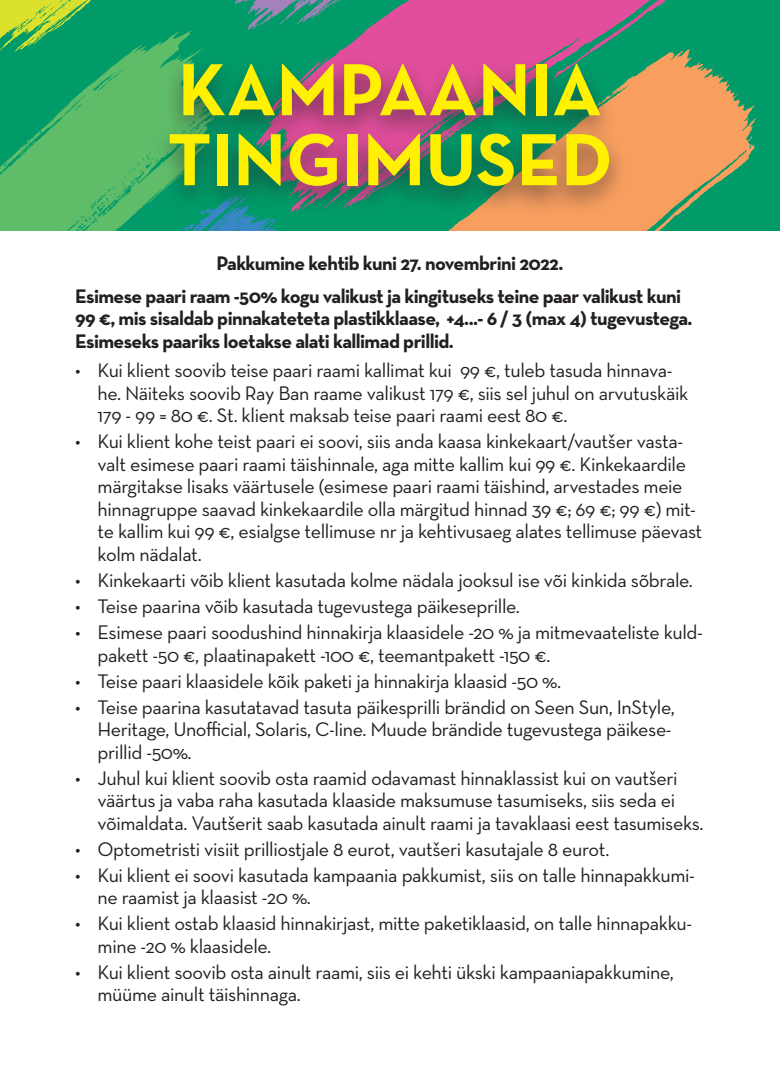
<style>
.page{position:relative;width:780px;height:1088px;background:#fff}
.page>*{position:absolute;margin:0;border:0;box-sizing:border-box;transform-origin:0 0}
.t1{font:700 75px/70px "Neutra Text";color:#fff101}
.t2{font:20px/22.5px "Neutra Text";letter-spacing:-.02em;color:#231f20}
.t3{font:700 20px/33.1px "Neutra Text";letter-spacing:-.03em;color:#231f20}
</style>
<div class="page">
<div style="left:0;top:0;width:780px;height:230px;background:#009b69"></div>
<svg style="left:0;top:0;width:663px;height:49px"></svg>
<svg style="left:0;top:31px;width:216px;height:163px;fill:#5fbd6a"></svg>
<svg style="left:0;top:194px;width:277px;height:36px"></svg>
<svg style="left:336px;top:49px;width:420px;height:181px;fill:#f89f60"></svg>
<div style="left:151px;top:55px;width:477px;height:160px;background:#231f20;opacity:.56"></div>
<h1 class="t1" style="left:167px;top:53px;width:446px">KAMPAANIA<br>TINGIMUSED</h1>
<p class="t3" style="left:75px;top:246px;width:607px;text-indent:141px">Pakkumine kehtib kuni 27. novembrini 2022.<br>Esimese paari raam -50% kogu valikust ja kingituseks teine paar valikust kuni</p>
<p class="t3" style="left:75px;top:307px;width:619px;line-height:22.5px">99 €, mis sisaldab pinnakateteta plastikklaase, +4...- 6 / 3 (max 4) tugevustega.<br>Esimeseks paariks loetakse alati kallimad prillid.</p>
<p class="t2" style="left:98px;top:359px;width:592px;text-indent:-22px">• Kui klient soovib teise paari raami kallimat kui 99 €, tuleb tasuda hinnava&shy;he. Näiteks soovib Ray Ban raame valikust 179 €, siis sel juhul on arvutuskäik<br>179 - 99 = 80 €. St. klient maksab teise paari raami eest 80 €.</p>
<p class="t2" style="left:98px;top:430px;width:606px;text-indent:-22px">• Kui klient kohe teist paari ei soovi, siis anda kaasa kinkekaart/vautšer vasta&shy;valt esimese paari raami täishinnale, aga mitte kallim kui 99 €. Kinkekaardile märgitakse lisaks väärtusele (esimese paari raami täishind, arvestades meie hinnagruppe saavad kinkekaardile olla märgitud hinnad 39 €; 69 €; 99 €) mit&shy;te kallim kui 99 €, esialgse tellimuse nr ja kehtivusaeg alates tellimuse päevast kolm nädalat.</p>
<p class="t2" style="left:75px;top:568px;width:619px">• Kinkekaarti võib klient kasutada kolme nädala jooksul ise või kinkida sõbrale.</p>
<p class="t2" style="left:75px;top:595px;width:446px">• Teise paarina võib kasutada tugevustega päikeseprille.</p>
<p class="t2" style="left:98px;top:621px;width:606px;text-indent:-22px">• Esimese paari soodushind hinnakirja klaasidele -20 % ja mitmevaateliste kuld&shy;pakett -50 €, plaatinapakett -100 €, teemantpakett -150 €.</p>
<p class="t2" style="left:75px;top:669px;width:487px">• Teise paari klaasidele kõik paketi ja hinnakirja klaasid -50 %.</p>
<p class="t2" style="left:98px;top:695px;width:578px;text-indent:-22px">• Teise paarina kasutatavad tasuta päikesprilli brändid on Seen Sun, InStyle,<br>Heritage, Unofficial, Solaris, C-line. Muude brändide tugevustega päikese&shy;prillid -50%.</p>
<p class="t2" style="left:98px;top:766px;width:607px;text-indent:-22px">• Juhul kui klient soovib osta raamid odavamast hinnaklassist kui on vautšeri väärtus ja vaba raha kasutada klaaside maksumuse tasumiseks, siis seda ei võimaldata. Vautšerit saab kasutada ainult raami ja tavaklaasi eest tasumiseks.</p>
<p class="t2" style="left:75px;top:837px;width:535px">• Optometristi visiit prilliostjale 8 eurot, vautšeri kasutajale 8 eurot.</p>
<p class="t2" style="left:98px;top:863px;width:599px;text-indent:-22px">• Kui klient ei soovi kasutada kampaania pakkumist, siis on talle hinnapakkumi&shy;ne raamist ja klaasist -20 %.</p>
<p class="t2" style="left:98px;top:912px;width:596px;text-indent:-22px">• Kui klient ostab klaasid hinnakirjast, mitte paketiklaasid, on talle hinnapakku&shy;mine -20 % klaasidele.</p>
<p class="t2" style="left:98px;top:960px;width:577px;text-indent:-22px">• Kui klient soovib osta ainult raami, siis ei kehti ükski kampaaniapakkumine, müüme ainult täishinnaga.</p>
</div>
